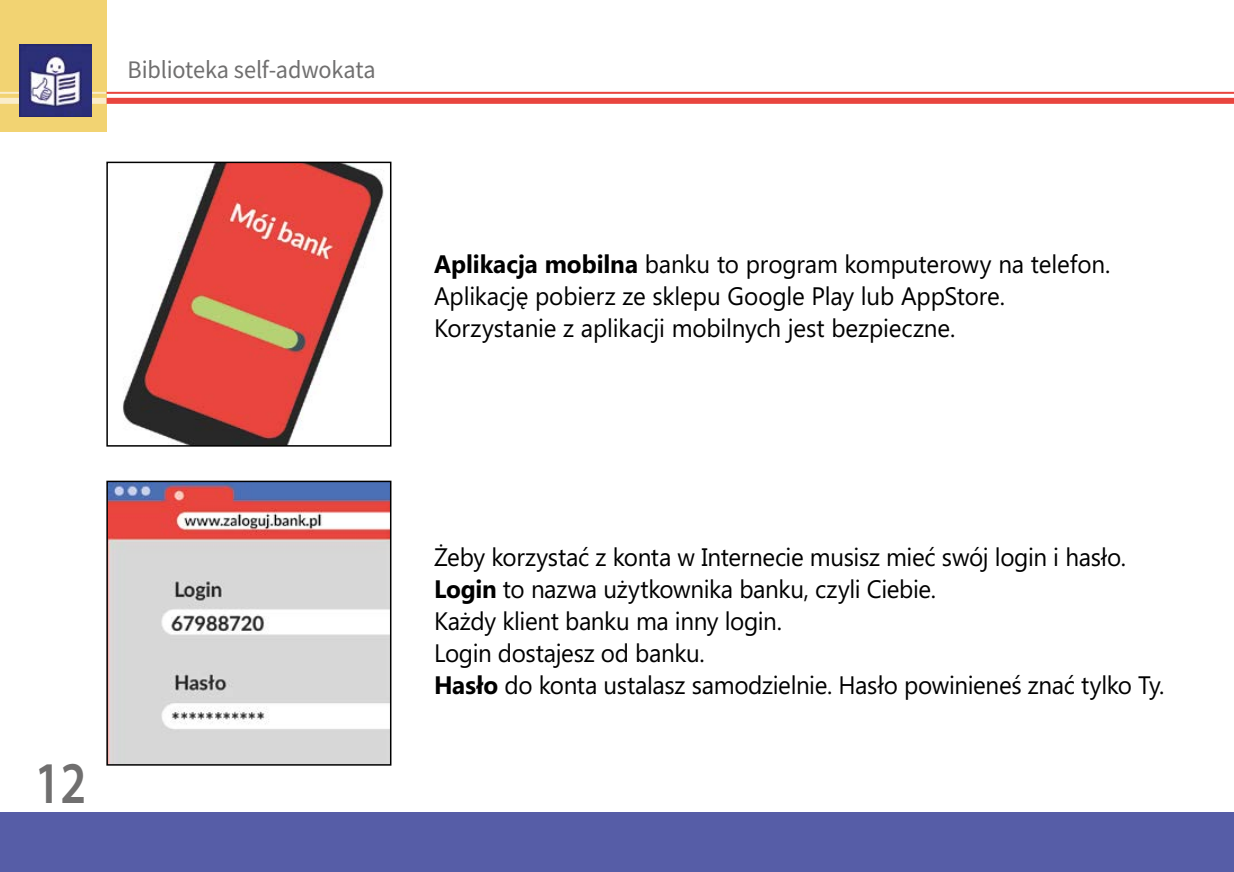
<style>
.page{position:relative;width:1234px;height:872px;background:#fff}
.page>*{position:absolute;margin:0;border:0;box-sizing:border-box;transform-origin:0 0}
.t1{font:59.4px "Myriad Variable Concept";color:#706f6f;scale:.81 1}
.tekst_ETR{font:25.2px "Microsoft Phags Pa";letter-spacing:-.01em;color:#000;scale:.96 1}
.t2{font:25.2px "Source Sans Variable";letter-spacing:-.005em;color:#706f6f;scale:.96 1}
.s1{font-weight:700}
</style>
<div class="page">
<div style="left:0;top:0;width:106px;height:132px;background:#f2d372"></div>
<div style="left:0;top:812px;width:1233px;height:60px;background:#565da7"></div>
<hr style="left:106px;top:92px;width:1127px;height:2px;background:#e9453e">
<div style="left:106px;top:98px;width:1127px;height:6px;background:#e9453e"></div>
<hr style="left:0;top:92px;width:106px;height:2px;background:#faedcb">
<div style="left:0;top:98px;width:106px;height:6px;background:#faedcb"></div>
<img style="left:19px;top:45px;width:72px;height:72px">
<img style="left:123px;top:165px;width:261px;height:278px">
<div style="left:106px;top:162px;width:285px;height:284px;border:2px solid #000"></div>
<img style="left:109px;top:483px;width:279px;height:279px">
<div style="left:106px;top:480px;width:285px;height:285px;border:2px solid #000"></div>
<p class="t2" style="left:128px;top:55px;width:260px">Biblioteka self-adwokata</p>
<p class="tekst_ETR" style="left:434px;top:247px;width:706px"><span class="s1">Aplikacja mobilna</span> banku to program komputerowy na telefon.</p>
<p class="tekst_ETR" style="left:434px;top:279px;width:596px">Aplikację pobierz ze sklepu Google Play lub AppStore.</p>
<p class="tekst_ETR" style="left:434px;top:310px;width:544px">Korzystanie z aplikacji mobilnych jest bezpieczne.</p>
<h1 class="t1" style="left:35px;top:748px;width:65px">12</h1>
<p class="tekst_ETR" style="left:434px;top:540px;width:722px">Żeby korzystać z konta w Internecie musisz mieć swój login i hasło.</p>
<p class="tekst_ETR" style="left:434px;top:572px;width:524px"><span class="s1">Login</span> to nazwa użytkownika banku, czyli Ciebie.</p>
<p class="tekst_ETR" style="left:434px;top:604px;width:364px">Każdy klient banku ma inny login.</p>
<p class="tekst_ETR" style="left:434px;top:635px;width:283px">Login dostajesz od banku.</p>
<p class="tekst_ETR" style="left:434px;top:667px;width:762px"><span class="s1">Hasło</span> do konta ustalasz samodzielnie. Hasło powinieneś znać tylko Ty.</p>
</div>
